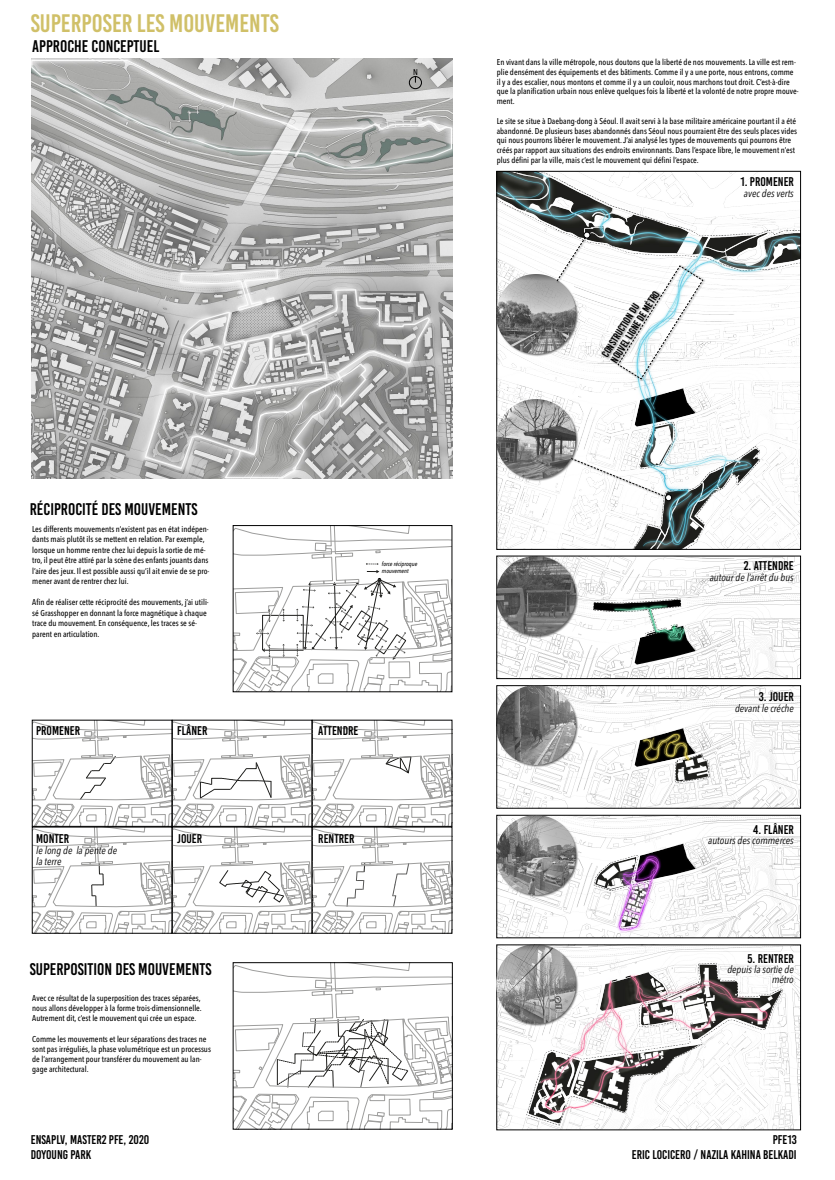
<style>
.page{position:relative;width:835px;height:1180px;background:#fff}
.page>*{position:absolute;margin:0;border:0;box-sizing:border-box;transform-origin:0 0}
.t1{font:25.2px "Bebas Kai";color:#d0c068}
.t2{font:16.8px "Bebas Kai";color:#000}
.t3{font:12.6px/15.1px "Bebas Kai";color:#000}
.t4{font:italic condensed 10.5px/10.5px "Avenir Next LT Pro";color:#000}
.t5{font:10.5px/10.5px "Bebas Kai";color:#000}
.t6{font:500 condensed 8.4px/9.8px "Avenir Next LT Pro";color:#000}
.t7{font:italic 500 condensed 6.16px "Avenir Next LT Pro";color:#000}
</style>
<div class="page">
<svg style="left:32px;top:720px;width:420px;height:213px"></svg>
<img style="left:32px;top:59px;width:420px;height:420px">
<img style="left:498px;top:558px;width:300px;height:118px">
<img style="left:498px;top:947px;width:300px;height:181px">
<img style="left:498px;top:173px;width:300px;height:374px">
<div style="left:496px;top:171px;width:304px;height:378px;border:1px solid #000"></div>
<img style="left:498px;top:817px;width:300px;height:119px">
<div style="left:496px;top:815px;width:304px;height:123px;border:1px solid #000"></div>
<img style="left:498px;top:687px;width:300px;height:119px">
<div style="left:496px;top:685px;width:304px;height:123px;border:1px solid #000"></div>
<svg style="left:235px;top:527px;width:215px;height:163px"></svg>
<div style="left:233px;top:525px;width:219px;height:167px;border:1px solid #000"></div>
<svg style="left:235px;top:962px;width:218px;height:167px"></svg>
<div style="left:496px;top:274px;width:82px;height:82px;background:#000;opacity:.75"></div>
<img style="left:496px;top:274px;width:79px;height:79px">
<div style="left:496px;top:399px;width:82px;height:83px;background:#000;opacity:.75"></div>
<img style="left:496px;top:400px;width:79px;height:79px">
<div style="left:496px;top:555px;width:82px;height:83px;background:#000;opacity:.75"></div>
<img style="left:496px;top:556px;width:79px;height:79px">
<div style="left:496px;top:944px;width:82px;height:83px;background:#000;opacity:.75"></div>
<img style="left:496px;top:945px;width:79px;height:78px">
<div style="left:496px;top:685px;width:82px;height:82px;background:#000;opacity:.75"></div>
<img style="left:496px;top:685px;width:79px;height:79px">
<div style="left:496px;top:815px;width:82px;height:82px;background:#000;opacity:.75"></div>
<img style="left:496px;top:815px;width:79px;height:79px">
<div style="left:601px;top:290px;width:60px;height:75px;background:#000;opacity:.5"></div>
<div style="left:616px;top:265px;width:89px;height:117px;background:#000;opacity:.75"></div>
<svg style="left:617px;top:265px;width:86px;height:115px"></svg>
<div style="left:583px;top:232px;width:7px;height:6px;border:1px solid #000;border-radius:50%"></div>
<div style="left:555px;top:236px;width:33px;height:47px;background:#000;opacity:.75"></div>
<svg style="left:556px;top:232px;width:33px;height:50px"></svg>
<svg style="left:570px;top:457px;width:101px;height:44px"></svg>
<div style="left:409px;top:76px;width:12px;height:13px;border:1px solid #000;border-radius:50%"></div>
<h1 class="t1" style="left:31px;top:9px;width:249px">SUPERPOSER LES MOUVEMENTS</h1>
<h2 class="t2" style="left:32px;top:38px;width:128px">APPROCHE CONCEPTUEL</h2>
<h2 class="t2" style="left:30px;top:500px;width:169px">RÉCIPROCITÉ DES MOUVEMENTS</h2>
<p class="t6" style="left:32px;top:523px;width:179px;line-height:10.5px">Les differents mouvements n’existent pas en état indépen&shy;dants mais plutôt ils se mettent en relation. Par exemple, lorsque un homme rentre chez lui depuis la sortie de mé&shy;tro, il peut être attiré par la scène des enfants jouants dans l’aire des jeux. Il est possible aussi qu’il ait envie de se pro&shy;mener avant de rentrer chez lui.</p>
<p class="t6" style="left:32px;top:597px;width:178px;line-height:10.5px">Afin de réaliser cette réciprocité des mouvements, j’ai utili&shy;sé Grasshopper en donnant la force magnétique à chaque trace du mouvement. En conséquence, les traces se sé&shy;parent en articulation.</p>
<h3 class="t3" style="left:36px;top:722px;width:46px">PROMENER</h3>
<h3 class="t3" style="left:36px;top:831px;width:35px">MONTER</h3>
<p class="t4" style="left:36px;top:845px;width:82px">le long de la pente de la terre</p>
<h3 class="t3" style="left:177px;top:722px;width:32px">FLÂNER</h3>
<h3 class="t3" style="left:177px;top:831px;width:26px">JOUER</h3>
<h2 class="t2" style="left:30px;top:960px;width:183px">SUPERPOSITION DES MOUVEMENTS</h2>
<p class="t6" style="left:32px;top:993px;width:171px;line-height:10.1px">Avec ce résultat de la superposition des traces séparées, nous allons développer à la forme trois-dimensionnelle.<br>Autrement dit, c’est le mouvement qui crée un espace.</p>
<p class="t6" style="left:32px;top:1033px;width:180px;line-height:10.1px">Comme les mouvements et leur séparations des traces ne sont pas irréguliés, la phase volumétrique est un processus de l’arrangement pour transférer du mouvement au lan&shy;gage architectural.</p>
<p class="t6" style="left:413px;top:67px;width:6px">N</p>
<p class="t7" style="left:382px;top:560px;width:37px">force réciproque</p>
<p class="t7" style="left:382px;top:567px;width:28px">mouvement</p>
<h3 class="t3" style="left:318px;top:722px;width:42px">ATTENDRE</h3>
<h3 class="t3" style="left:318px;top:831px;width:38px">RENTRER</h3>
<p class="t6" style="left:496px;top:57px;width:303px">En vivant dans la ville métropole, nous doutons que la liberté de nos mouvements. La ville est rem&shy;plie densément des équipements et des bâtiments. Comme il y a une porte, nous entrons, comme il y a des escalier, nous montons et comme il y a un couloir, nous marchons tout droit. C’est-à-dire que la planification urbain nous enlève quelques fois la liberté et la volonté de notre propre mouve&shy;ment.</p>
<p class="t6" style="left:496px;top:116px;width:302px">Le site se situe à Daebang-dong à Séoul. Il avait servi à la base militaire américaine pourtant il a été abandonné. De plusieurs bases abandonnés dans Séoul nous pourraient être des seuls places vides qui nous pourrons libérer le mouvement. J’ai analysé les types de mouvements qui pourrons être créés par rapport aux situations des endroits environnants. Dans l’espace libre, le mouvement n’est plus défini par la ville, mais c’est le mouvement qui défini l’espace.</p>
<p class="t5" style="left:600px;top:353px;width:84px;rotate:-58deg">CONSTRUCTION DU<br>NOUVEL LIGNE DE MÉTRO</p>
<h3 class="t3" style="left:740px;top:174px;width:55px">1. PROMENER</h3>
<p class="t4" style="left:743px;top:188px;width:51px">avec des verts</p>
<h3 class="t3" style="left:743px;top:558px;width:52px">2. ATTENDRE</h3>
<p class="t4" style="left:709px;top:572px;width:86px">autour de l’arrêt du bus</p>
<h3 class="t3" style="left:758px;top:689px;width:37px">3. JOUER</h3>
<p class="t4" style="left:735px;top:703px;width:60px">devant le créche</p>
<h3 class="t3" style="left:753px;top:822px;width:42px">4. FLÂNER</h3>
<p class="t4" style="left:708px;top:834px;width:87px">autours des commerces</p>
<h3 class="t3" style="left:747px;top:951px;width:48px">5. RENTRER</h3>
<p class="t4" style="left:727px;top:963px;width:68px;text-align:right">depuis la sortie de métro</p>
<h3 class="t3" style="left:31px;top:1132px;width:120px">ENSAPLV, MASTER2 PFE, 2020<br>DOYOUNG PARK</h3>
<h3 class="t3" style="left:631px;top:1132px;width:166px;text-align:right">PFE13<br>ERIC LOCICERO / NAZILA KAHINA BELKADI</h3>
</div>
